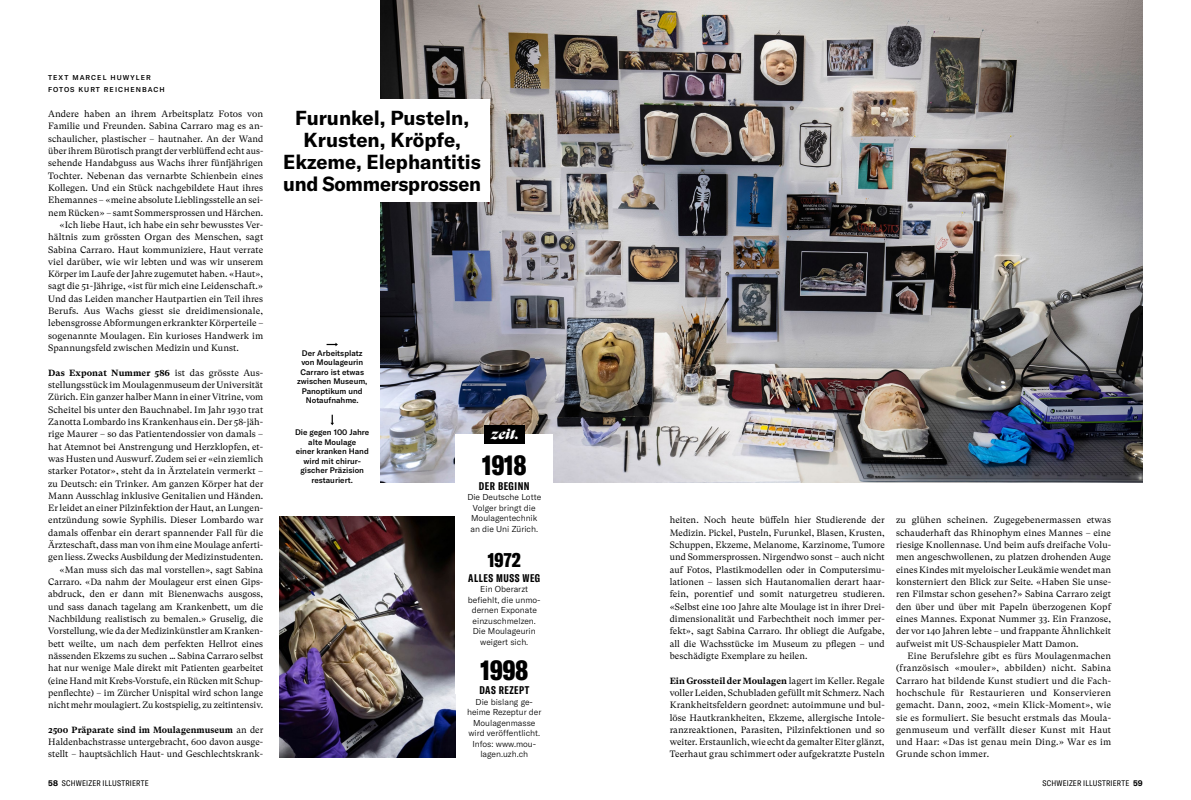
<style>
.page{position:relative;width:1191px;height:800px;background:#fff}
.page>*{position:absolute;margin:0;border:0;box-sizing:border-box;transform-origin:0 0}
._1000_Zahl_GTAmComp{font:900 extra-condensed 28px "GT America";color:#000}
._702_Quote_GTAm_Repo{font:700 20px/22px "GT America";color:#000;text-align:center}
._1000_Zahl_GTAmComp-2{font:900 extra-condensed 20px "GT America";color:#000}
._100_Vorzeile_GTSupD{font:italic 14px "GT Super Display Super";color:#fff}
._900_Box_Tit_GTAmCom{font:700 extra-condensed 11px "GT America";letter-spacing:.05em;color:#000}
._500_LT_GTSupText_BS{font:9.2px/12.3px "GT Super Text";letter-spacing:.005em;color:#000;text-align:justify}
._500_LT_GTSupText_BS-2{font:700 9px "GT Super Text";letter-spacing:.005em;color:#000}
._901_Box_Txt_GTAm_FS{font:300 8.5px/10.5px "GT America";color:#000;text-align:center}
._800_Legi_GTAm_Med_x{font:500 8px/9.5px "GT America";color:#000;text-align:center}
.t1{font:condensed 8px "GT America";letter-spacing:.025em;color:#000}
._401_AUTOR_GTAm_x07{font:500 7px "GT America";letter-spacing:.15em;color:#000}
.s1{font-weight:400;font-size:9.2px}
.s2{font-weight:700;font-stretch:normal}
</style>
<div class="page">
<img style="left:279px;top:516px;width:176px;height:241px">
<img style="left:381px;top:0;width:761px;height:482px">
<svg style="left:326px;top:342px;width:12px;height:4px"></svg>
<svg style="left:330px;top:414px;width:4px;height:11px"></svg>
<div style="left:274px;top:99px;width:215px;height:103px;background:#fff"></div>
<div style="left:455px;top:434px;width:98px;height:259px;background:#fff"></div>
<div style="left:484px;top:425px;width:40px;height:18px;background:#000"></div>
<p class="_401_AUTOR_GTAm_x07" style="left:48px;top:73px;width:104px">TEXT MARCEL HUWYLER</p>
<p class="_401_AUTOR_GTAm_x07" style="left:48px;top:86px;width:118px">FOTOS KURT REICHENBACH</p>
<p class="_500_LT_GTSupText_BS" style="left:48px;top:108px;width:217px">Andere haben an ihrem Arbeitsplatz Fotos von Familie und Freunden. Sabina Carraro mag es an&shy;schaulicher, plastischer – hautnaher. An der Wand über ihrem Bürotisch prangt der verblüffend echt aus&shy;sehende Handabguss aus Wachs ihrer fünfjährigen Tochter. Nebenan das vernarbte Schienbein eines Kollegen. Und ein Stück nachgebildete Haut ihres Ehemannes – «meine absolute Lieblingsstelle an sei&shy;nem Rücken» – samt Sommersprossen und Härchen.</p>
<p class="_500_LT_GTSupText_BS" style="left:48px;top:218px;width:217px;text-indent:11px">«Ich liebe Haut, ich habe ein sehr bewusstes Ver&shy;hältnis zum grössten Organ des Menschen, sagt Sabina Carraro. Haut kommuniziere, Haut verrate viel darüber, wie wir lebten und was wir unserem Körper im Laufe der Jahre zugemutet haben. «Haut», sagt die 51-Jährige, «ist für mich eine Leidenschaft.» Und das Leiden mancher Hautpartien ein Teil ihres Berufs. Aus Wachs giesst sie dreidimensionale, lebensgrosse Abformungen erkrankter Körperteile – sogenannte Moulagen. Ein kurioses Handwerk im Spannungsfeld zwischen Medizin und Kunst.</p>
<p class="_500_LT_GTSupText_BS-2" style="left:48px;top:367px;width:216px">Das Exponat Nummer 586 <span class="s1">ist das grösste Aus-</span></p>
<p class="_500_LT_GTSupText_BS" style="left:48px;top:378px;width:217px">stellungsstück im Moulagenmuseum der Universität Zürich. Ein ganzer halber Mann in einer Vitrine, vom Scheitel bis unter den Bauchnabel. Im Jahr 1930 trat Zanotta Lombardo ins Krankenhaus ein. Der 58-jäh&shy;rige Maurer – so das Patientendossier von damals – hat Atemnot bei Anstrengung und Herzklopfen, et&shy;was Husten und Auswurf. Zudem sei er «ein ziemlich starker Potator», steht da in Ärztelatein vermerkt – zu Deutsch: ein Trinker. Am ganzen Körper hat der Mann Ausschlag inklusive Genitalien und Händen.<br>Er leidet an einer Pilzinfektion der Haut, an Lungen&shy;entzündung sowie Syphilis. Dieser Lombardo war damals offenbar ein derart spannender Fall für die Ärzteschaft, dass man von ihm eine Moulage anferti&shy;gen liess. Zwecks Ausbildung der Medizinstudenten.</p>
<p class="_500_LT_GTSupText_BS" style="left:48px;top:563px;width:216px;text-indent:11px">«Man muss sich das mal vorstellen», sagt Sabina Carraro. «Da nahm der Moulageur erst einen Gips&shy;abdruck, den er dann mit Bienenwachs ausgoss, und sass danach tagelang am Krankenbett, um die Nachbildung realistisch zu bemalen.» Gruselig, die Vorstellung, wie da der Medizinkünstler am Kranken&shy;bett weilte, um nach dem perfekten Hellrot eines nässenden Ekzems zu suchen … Sabina Carraro selbst hat nur wenige Male direkt mit Patienten gearbeitet (eine Hand mit Krebs-Vorstufe, ein Rücken mit Schup&shy;penflechte) – im Zürcher Unispital wird schon lange nicht mehr moulagiert. Zu kostspielig, zu zeitintensiv.</p>
<p class="_500_LT_GTSupText_BS-2" style="left:48px;top:724px;width:216px">2500 Präparate sind im Moulagenmuseum <span class="s1">an der</span></p>
<p class="_500_LT_GTSupText_BS" style="left:48px;top:735px;width:216px">Haldenbachstrasse untergebracht, 600 davon ausge&shy;stellt – hauptsächlich Haut- und Geschlechtskrank-</p>
<p class="_702_Quote_GTAm_Repo" style="left:283px;top:106px;width:199px">Furunkel, Pusteln,<br>Krusten, Kröpfe,<br>Ekzeme, Elephantitis und Sommersprossen</p>
<p class="_800_Legi_GTAm_Med_x" style="left:297px;top:348px;width:72px">Der Arbeitsplatz von Moulageurin<br>Carraro ist etwas zwischen Museum,<br>Panoptikum und<br>Notaufnahme.</p>
<p class="_800_Legi_GTAm_Med_x" style="left:295px;top:427px;width:76px">Die gegen 100 Jahre alte Moulage<br>einer kranken Hand wird mit chirur&shy;gischer Präzision restauriert.</p>
<p class="_100_Vorzeile_GTSupD" style="left:491px;top:427px;width:29px">zeit.</p>
<p class="_1000_Zahl_GTAmComp" style="left:482px;top:448px;width:46px">1918</p>
<p class="_900_Box_Tit_GTAmCom" style="left:479px;top:479px;width:52px">DER BEGINN</p>
<p class="_901_Box_Txt_GTAm_FS" style="left:467px;top:492px;width:75px">Die Deutsche Lotte<br>Volger bringt die<br>Moulagentechnik an die Uni Zürich.</p>
<p class="_1000_Zahl_GTAmComp-2" style="left:488px;top:547px;width:34px">1972</p>
<p class="_900_Box_Tit_GTAmCom" style="left:468px;top:571px;width:73px">ALLES MUSS WEG</p>
<p class="_901_Box_Txt_GTAm_FS" style="left:468px;top:583px;width:74px">Ein Oberarzt befiehlt, die unmo&shy;dernen Exponate einzuschmelzen.<br>Die Moulageurin weigert sich.</p>
<p class="_1000_Zahl_GTAmComp" style="left:480px;top:652px;width:49px">1998</p>
<p class="_900_Box_Tit_GTAmCom" style="left:479px;top:683px;width:51px">DAS REZEPT</p>
<p class="_901_Box_Txt_GTAm_FS" style="left:467px;top:696px;width:76px">Die bislang ge&shy;heime Rezeptur der<br>Moulagenmasse wird veröffentlicht.<br>Infos: www.mou&shy;lagen.uzh.ch</p>
<p class="_500_LT_GTSupText_BS" style="left:669px;top:514px;width:217px">heiten. Noch heute büffeln hier Studierende der Medizin. Pickel, Pusteln, Furunkel, Blasen, Krusten, Schuppen, Ekzeme, Melanome, Karzinome, Tumore und Sommersprossen. Nirgendwo sonst – auch nicht auf Fotos, Plastikmodellen oder in Computersimu&shy;lationen – lassen sich Hautanomalien derart haar&shy;fein, porentief und somit naturgetreu studieren. «Selbst eine 100 Jahre alte Moulage ist in ihrer Drei&shy;dimensionalität und Farbechtheit noch immer per&shy;fekt», sagt Sabina Carraro. Ihr obliegt die Aufgabe, all die Wachsstücke im Museum zu pflegen – und beschädigte Exemplare zu heilen.</p>
<p class="_500_LT_GTSupText_BS-2" style="left:669px;top:675px;width:216px">Ein Grossteil der Moulagen <span class="s1">lagert im Keller. Regale</span></p>
<p class="_500_LT_GTSupText_BS" style="left:669px;top:686px;width:217px">voller Leiden, Schubladen gefüllt mit Schmerz. Nach Krankheitsfeldern geordnet: autoimmune und bul&shy;löse Hautkrankheiten, Ekzeme, allergische Intole&shy;ranzreaktionen, Parasiten, Pilzinfektionen und so weiter. Erstaunlich, wie echt da gemalter Eiter glänzt, Teerhaut grau schimmert oder aufgekratzte Pusteln</p>
<p class="_500_LT_GTSupText_BS" style="left:896px;top:514px;width:216px">zu glühen scheinen. Zugegebenermassen etwas schauderhaft das Rhinophym eines Mannes – eine riesige Knollennase. Und beim aufs dreifache Volu&shy;men angeschwollenen, zu platzen drohenden Auge eines Kindes mit myeloischer Leukämie wendet man konsterniert den Blick zur Seite. «Haben Sie unse&shy;ren Filmstar schon gesehen?» Sabina Carraro zeigt den über und über mit Papeln überzogenen Kopf eines Mannes. Exponat Nummer 33. Ein Franzose, der vor 140 Jahren lebte – und frappante Ähnlichkeit aufweist mit US-Schauspieler Matt Damon.</p>
<p class="_500_LT_GTSupText_BS" style="left:896px;top:649px;width:217px;text-indent:11px">Eine Berufslehre gibt es fürs Moulagenmachen (französisch «mouler», abbilden) nicht. Sabina Carraro hat bildende Kunst studiert und die Fach&shy;hochschule für Restaurieren und Konservieren gemacht. Dann, 2002, «mein Klick-Moment», wie sie es formuliert. Sie besucht erstmals das Moula&shy;genmuseum und verfällt dieser Kunst mit Haut und Haar: «Das ist genau mein Ding.» War es im Grunde schon immer.</p>
<p class="t1" style="left:48px;top:778px;width:102px"><span class="s2">58</span> SCHWEIZER ILLUSTRIERTE</p>
<p class="t1" style="left:1042px;top:778px;width:102px">SCHWEIZER ILLUSTRIERTE <span class="s2">59</span></p>
</div>
